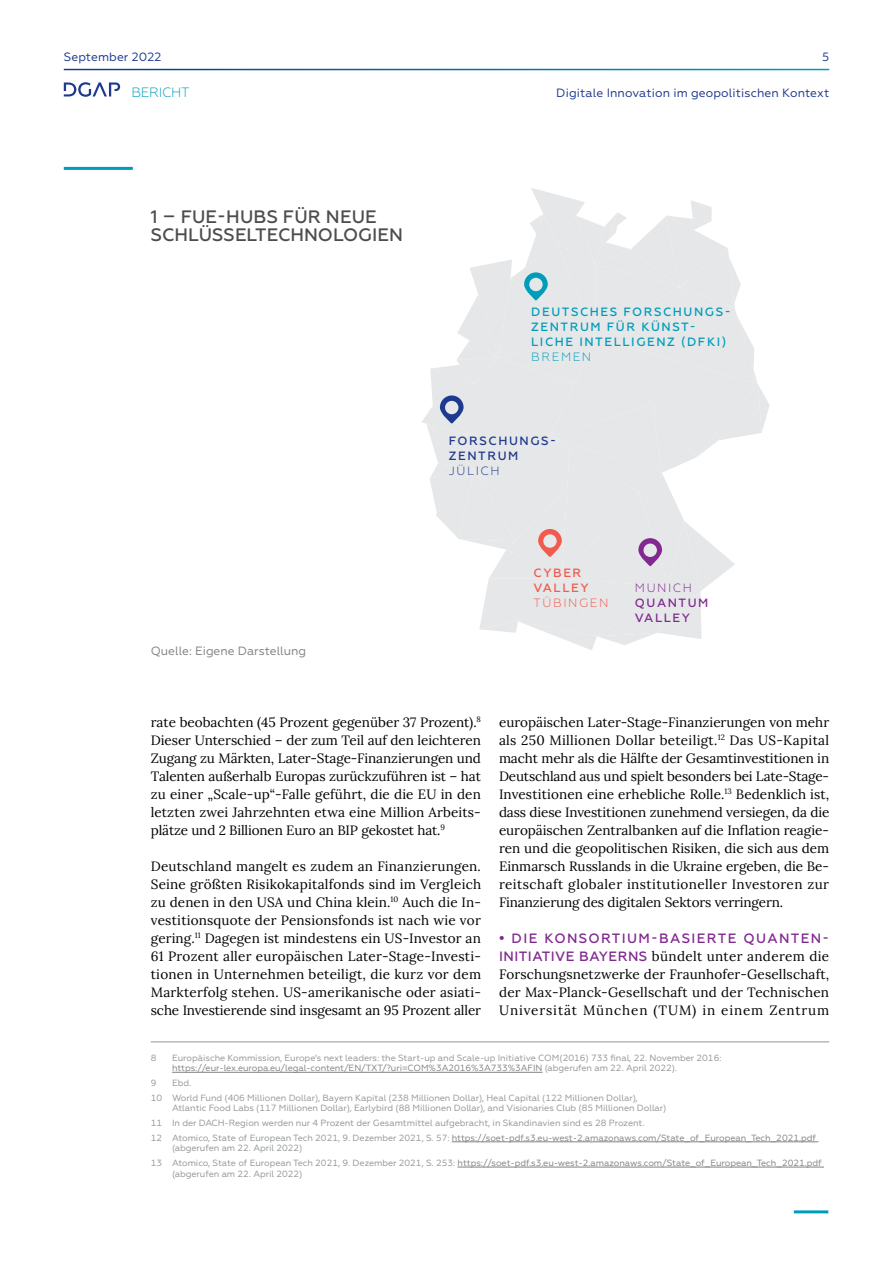
<style>
.page{position:relative;width:893px;height:1263px;background:#fff}
.page>*{position:absolute;margin:0;border:0;box-sizing:border-box;transform-origin:0 0}
.t1{font:500 18px/18px "Geometria";color:#4d4d4f}
.t2{font:13.5px/18px "Lora";letter-spacing:-.01em;color:#000;text-align:justify}
.t3{font:500 13.5px "Geometria";letter-spacing:.1em;color:#812990}
.t4{font:300 13.5px "Geometria";letter-spacing:-.025em;color:#009dbb}
.t5{font:500 12px/15px "Geometria";letter-spacing:.13em;color:#009dbb}
.t6{font:12px "Geometria";letter-spacing:.01em;color:#1e398d}
.t7{font:12px "Geometria";color:#808285}
.t8{font:500 12px/15px "Geometria";letter-spacing:.13em;color:#1e398d}
.t9{font:500 12px/15px "Geometria";letter-spacing:.13em;color:#812990}
.t10{font:500 12px/15px "Geometria";letter-spacing:.13em;color:#f15b4e}
.t11{font:300 12px "Geometria";letter-spacing:.13em;color:#f15b4e}
.t12{font:300 12px "Geometria";letter-spacing:.13em;color:#009dbb}
.t13{font:300 12px "Geometria";letter-spacing:.13em;color:#1e398d}
.t14{font:300 12px "Geometria";letter-spacing:.13em;color:#812990}
.t15{font:9px/14.7px "Geometria";letter-spacing:-.005em;color:#939598}
.s1{color:#808285}
.s2{font-family:"Lora";font-weight:400}
.s3{font-family:"Geometria";font-weight:500;color:#812990}
</style>
<div class="page">
<svg style="left:64px;top:82px;width:56px;height:15px"></svg>
<hr style="left:64px;top:167px;width:69px;height:3px;background:#009dbb">
<hr style="left:794px;top:1210px;width:34px;height:3px;background:#009dbb">
<hr style="left:151px;top:1042px;width:678px;height:1px;background:#939598">
<hr style="left:172px;top:1072px;width:370px;height:1px;background:#808285">
<hr style="left:452px;top:1141px;width:366px;height:1px;background:#808285">
<hr style="left:458px;top:1167px;width:366px;height:1px;background:#808285">
<svg style="left:422px;top:188px;width:348px;height:462px"></svg>
<p class="t6" style="left:64px;top:49px;width:99px">September 2022</p>
<p class="t6" style="left:822px;top:49px;width:9px">5</p>
<p class="t4" style="left:132px;top:84px;width:59px">BERICHT</p>
<p class="t6" style="left:556px;top:85px;width:274px">Digitale Innovation im geopolitischen Kontext</p>
<h1 class="t1" style="left:151px;top:207px;width:254px">1 – FUE-HUBS FÜR NEUE<br>SCHLÜSSELTECHNOLOGIEN</h1>
<p class="t7" style="left:151px;top:643px;width:157px">Quelle: Eigene Darstellung</p>
<p class="t5" style="left:531px;top:304px;width:201px">DEUTSCHES FORSCHUNGS-<br>ZENTRUM FÜR KÜNST-<br>LICHE INTELLIGENZ (DFKI)</p>
<p class="t12" style="left:531px;top:350px;width:62px">BREMEN</p>
<p class="t8" style="left:449px;top:433px;width:109px">FORSCHUNGS-<br>ZENTRUM</p>
<p class="t13" style="left:449px;top:463px;width:52px">JÜLICH</p>
<p class="t10" style="left:534px;top:565px;width:57px">CYBER<br>VALLEY</p>
<p class="t11" style="left:534px;top:596px;width:76px">TÜBINGEN</p>
<p class="t14" style="left:635px;top:580px;width:58px">MUNICH</p>
<p class="t9" style="left:635px;top:595px;width:75px">QUANTUM<br>VALLEY</p>
<p class="t2" style="left:151px;top:712px;width:332px">rate beobachten (45 Prozent gegenüber 37 Prozent).<sup>8<br></sup>Dieser Unterschied – der zum Teil auf den leichteren Zugang zu Märkten, Later-Stage-Finanzierungen und Talenten außerhalb Europas zurückzuführen ist – hat zu einer „Scale-up“-Falle geführt, die die EU in den letzten zwei Jahrzehnten etwa eine Million Arbeits&shy;plätze und 2 Billionen Euro an BIP gekostet hat.<sup>9</sup></p>
<p class="t2" style="left:151px;top:856px;width:332px">Deutschland mangelt es zudem an Finanzierungen.<br>Seine größten Risikokapitalfonds sind im Vergleich zu denen in den USA und China klein.<sup>10</sup> Auch die In&shy;vestitionsquote der Pensionsfonds ist nach wie vor gering.<sup>11</sup> Dagegen ist mindestens ein US-Investor an 61 Prozent aller europäischen Later-Stage-Investi&shy;tionen in Unternehmen beteiligt, die kurz vor dem Markterfolg stehen. US-amerikanische oder asiati&shy;sche Investierende sind insgesamt an 95 Prozent aller</p>
<p class="t15" style="left:151px;top:1050px;width:7px">8</p>
<p class="t15" style="left:172px;top:1052px;width:551px;line-height:10.5px">Europäische Kommission, Europe’s next leaders: the Start-up and Scale-up Initiative COM(2016) 733 final, 22. November 2016: <span class="s1">https://eur-lex.europa.eu/legal-content/EN/TXT/?uri=COM%3A2016%3A733%3AFIN</span> (abgerufen am 22. April 2022).</p>
<p class="t15" style="left:151px;top:1076px;width:7px">9</p>
<p class="t2" style="left:499px;top:712px;width:332px">europäischen Later-Stage-Finanzierungen von mehr als 250 Millionen Dollar beteiligt.<sup>12</sup> Das US-Kapital macht mehr als die Hälfte der Gesamtinvestitionen in Deutschland aus und spielt besonders bei Late-Stage-Investitionen eine erhebliche Rolle.<sup>13</sup> Bedenklich ist, dass diese Investitionen zunehmend versiegen, da die europäischen Zentralbanken auf die Inflation reagie&shy;ren und die geopolitischen Risiken, die sich aus dem Einmarsch Russlands in die Ukraine ergeben, die Be&shy;reitschaft globaler institutioneller Investoren zur Finanzierung des digitalen Sektors verringern.</p>
<p class="t3" style="left:499px;top:930px;width:329px"><span class="s2">•</span> DIE KONSORTIUM-BASIERTE QUANTEN-</p>
<p class="t2" style="left:499px;top:946px;width:332px"><span class="s3">INITIATIVE BAYERNS</span> bündelt unter anderem die Forschungsnetzwerke der Fraunhofer-Gesellschaft, der Max-Planck-Gesellschaft und der Technischen Universität München (TUM) in einem Zentrum</p>
<p class="t15" style="left:151px;top:1076px;width:488px;text-indent:21px">Ebd.<br>10 World Fund (406 Millionen Dollar), Bayern Kapital (238 Millionen Dollar), Heal Capital (122 Millionen Dollar),</p>
<p class="t15" style="left:151px;top:1101px;width:667px;text-indent:21px">Atlantic Food Labs (117 Millionen Dollar), Earlybird (88 Millionen Dollar), and Visionaries Club (85 Millionen Dollar)<br>11 In der DACH-Region werden nur 4 Prozent der Gesamtmittel aufgebracht, in Skandinavien sind es 28 Prozent.<br>12 Atomico, State of European Tech 2021, 9. Dezember 2021, S. 57: <span class="s1">https://soet-pdf.s3.eu-west-2.amazonaws.com/State_of_European_Tech_2021.pdf</span></p>
<p class="t15" style="left:151px;top:1141px;width:672px;text-indent:21px">(abgerufen am 22. April 2022)<br>13 Atomico, State of European Tech 2021, 9. Dezember 2021, S. 253: <span class="s1">https://soet-pdf.s3.eu-west-2.amazonaws.com/State_of_European_Tech_2021.pdf</span></p>
<p class="t15" style="left:172px;top:1166px;width:132px">(abgerufen am 22. April 2022)</p>
</div>
